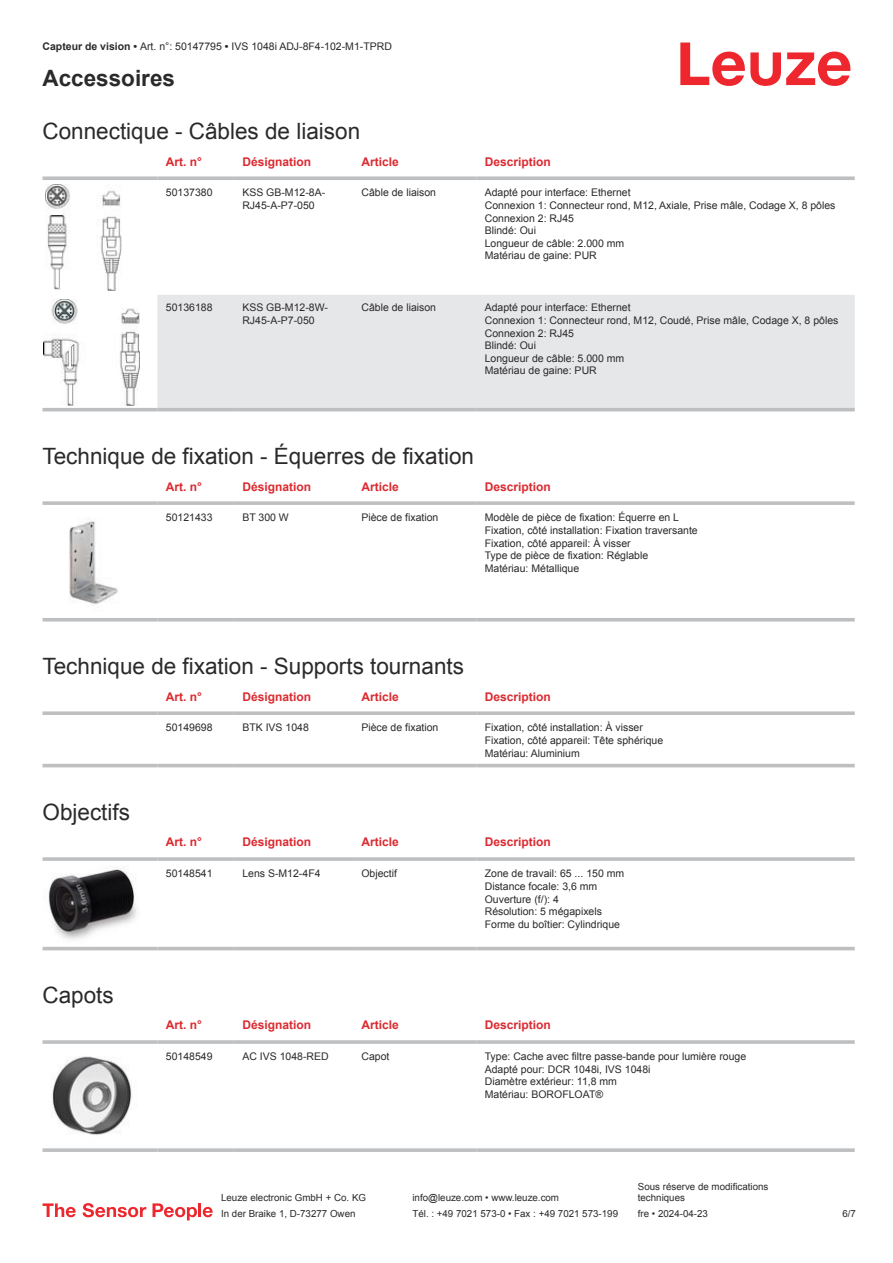
<style>
.page{position:relative;width:893px;height:1263px;background:#fff}
.page>*{position:absolute;margin:0;border:0;box-sizing:border-box;transform-origin:0 0}
.t1{font:22.5px "Arial";color:#2b292a}
.t2{font:700 22.5px "Arial";color:#2b292a}
.t3{font:700 12px "Arial";color:#db2a30}
.t4{font:10.5px/12.6px "Arial";color:#2b292a}
.t5{font:9.75px/11.7px "Arial";color:#2b292a}
.s1{font-weight:700}
</style>
<div class="page">
<svg style="left:680px;top:43px;width:170px;height:43px"></svg>
<svg style="left:43px;top:313px;width:812px;height:99px"></svg>
<div style="left:157px;top:295px;width:698px;height:113px;background:#e6e7e9"></div>
<svg style="left:43px;top:176px;width:114px;height:4px"></svg>
<svg style="left:157px;top:176px;width:77px;height:4px"></svg>
<svg style="left:234px;top:176px;width:119px;height:4px"></svg>
<svg style="left:353px;top:176px;width:123px;height:4px"></svg>
<svg style="left:476px;top:176px;width:379px;height:4px;background:#c4c6c8"></svg>
<hr style="left:43px;top:408px;width:114px;height:3px;background:#bdbfc1">
<hr style="left:157px;top:408px;width:77px;height:3px;background:#bdbfc1">
<hr style="left:234px;top:408px;width:119px;height:3px;background:#bdbfc1">
<hr style="left:353px;top:408px;width:123px;height:3px;background:#bdbfc1">
<hr style="left:476px;top:408px;width:379px;height:3px;background:#bdbfc1">
<img style="left:45px;top:184px;width:77px;height:107px">
<img style="left:44px;top:299px;width:95px;height:106px">
<svg style="left:43px;top:621px;width:812px;height:1px"></svg>
<svg style="left:43px;top:501px;width:114px;height:4px"></svg>
<svg style="left:157px;top:501px;width:77px;height:4px"></svg>
<svg style="left:234px;top:501px;width:119px;height:4px"></svg>
<svg style="left:353px;top:501px;width:123px;height:4px"></svg>
<svg style="left:476px;top:501px;width:379px;height:4px;background:#c3c5c7"></svg>
<hr style="left:43px;top:618px;width:114px;height:3px;background:#bdbfc1">
<hr style="left:157px;top:618px;width:77px;height:3px;background:#bdbfc1">
<hr style="left:234px;top:618px;width:119px;height:3px;background:#bdbfc1">
<hr style="left:353px;top:618px;width:123px;height:3px;background:#bdbfc1">
<hr style="left:476px;top:618px;width:379px;height:3px;background:#bdbfc1">
<img style="left:69px;top:518px;width:49px;height:87px">
<svg style="left:43px;top:763px;width:812px;height:5px;fill:#efeff0"></svg>
<svg style="left:43px;top:711px;width:114px;height:4px"></svg>
<svg style="left:157px;top:711px;width:77px;height:4px"></svg>
<svg style="left:234px;top:711px;width:119px;height:4px"></svg>
<svg style="left:353px;top:711px;width:123px;height:4px"></svg>
<svg style="left:476px;top:711px;width:379px;height:4px;background:#c3c5c7"></svg>
<hr style="left:43px;top:764px;width:114px;height:3px;background:#bdbfc1">
<hr style="left:157px;top:764px;width:77px;height:3px;background:#bdbfc1">
<hr style="left:234px;top:764px;width:119px;height:3px;background:#bdbfc1">
<hr style="left:353px;top:764px;width:123px;height:3px;background:#bdbfc1">
<hr style="left:476px;top:764px;width:379px;height:3px;background:#bdbfc1">
<svg style="left:43px;top:946px;width:812px;height:5px;fill:#eeefef"></svg>
<svg style="left:43px;top:857px;width:114px;height:4px"></svg>
<hr style="left:157px;top:857px;width:77px;height:4px;background:#c6c8c9">
<svg style="left:234px;top:857px;width:119px;height:4px"></svg>
<svg style="left:353px;top:857px;width:123px;height:4px"></svg>
<hr style="left:476px;top:857px;width:379px;height:4px;background:#c6c8c9">
<hr style="left:43px;top:947px;width:114px;height:3px;background:#bdbfc1">
<hr style="left:157px;top:947px;width:77px;height:3px;background:#bdbfc1">
<hr style="left:234px;top:947px;width:119px;height:3px;background:#bdbfc1">
<hr style="left:353px;top:947px;width:123px;height:3px;background:#bdbfc1">
<hr style="left:476px;top:947px;width:379px;height:3px;background:#bdbfc1">
<img style="left:48px;top:866px;width:89px;height:74px">
<hr style="left:43px;top:1040px;width:114px;height:4px;background:#bdbfc1">
<hr style="left:157px;top:1040px;width:77px;height:4px;background:#c7c9ca">
<hr style="left:234px;top:1040px;width:119px;height:4px;background:#bdbfc1">
<hr style="left:353px;top:1040px;width:123px;height:4px;background:#bdbfc1">
<hr style="left:476px;top:1040px;width:379px;height:4px;background:#c7c9ca">
<svg style="left:43px;top:1148px;width:114px;height:4px"></svg>
<svg style="left:157px;top:1148px;width:77px;height:4px"></svg>
<svg style="left:234px;top:1148px;width:119px;height:4px"></svg>
<svg style="left:353px;top:1148px;width:123px;height:4px"></svg>
<svg style="left:476px;top:1148px;width:379px;height:4px;background:#c3c5c7"></svg>
<img style="left:51px;top:1056px;width:81px;height:79px">
<svg style="left:43px;top:1203px;width:33px;height:14px"></svg>
<svg style="left:83px;top:1203px;width:63px;height:14px"></svg>
<svg style="left:153px;top:1203px;width:44px;height:17px"></svg>
<hr style="left:198px;top:1203px;width:3px;height:14px;background:#ed272d">
<svg style="left:203px;top:1207px;width:10px;height:10px"></svg>
<p class="t4" style="left:43px;top:41px;width:351px"><span class="s1">Capteur de vision •</span> Art. n°: 50147795 <span class="s1">•</span> IVS 1048i ADJ-8F4-102-M1-TPRD</p>
<h1 class="t2" style="left:43px;top:70px;width:134px">Accessoires</h1>
<h1 class="t1" style="left:43px;top:123px;width:319px">Connectique - Câbles de liaison</h1>
<p class="t3" style="left:166px;top:157px;width:38px">Art. n°</p>
<p class="t3" style="left:242px;top:157px;width:70px">Désignation</p>
<p class="t3" style="left:361px;top:157px;width:39px">Article</p>
<p class="t3" style="left:485px;top:157px;width:68px">Description</p>
<p class="t4" style="left:166px;top:187px;width:48px">50137380</p>
<p class="t4" style="left:242px;top:187px;width:84px">KSS GB-M12-8A-<br>RJ45-A-P7-050</p>
<p class="t4" style="left:361px;top:187px;width:76px">Câble de liaison</p>
<p class="t4" style="left:485px;top:187px;width:352px">Adapté pour interface: Ethernet<br>Connexion 1: Connecteur rond, M12, Axiale, Prise mâle, Codage X, 8 pôles<br>Connexion 2: RJ45<br>Blindé: Oui<br>Longueur de câble: 2.000 mm<br>Matériau de gaine: PUR</p>
<p class="t4" style="left:166px;top:302px;width:48px">50136188</p>
<p class="t4" style="left:242px;top:302px;width:87px">KSS GB-M12-8W-<br>RJ45-A-P7-050</p>
<p class="t4" style="left:361px;top:302px;width:76px">Câble de liaison</p>
<p class="t4" style="left:485px;top:302px;width:355px">Adapté pour interface: Ethernet<br>Connexion 1: Connecteur rond, M12, Coudé, Prise mâle, Codage X, 8 pôles<br>Connexion 2: RJ45<br>Blindé: Oui<br>Longueur de câble: 5.000 mm<br>Matériau de gaine: PUR</p>
<h1 class="t1" style="left:43px;top:448px;width:433px">Technique de fixation - Équerres de fixation</h1>
<p class="t3" style="left:166px;top:482px;width:38px">Art. n°</p>
<p class="t3" style="left:242px;top:482px;width:70px">Désignation</p>
<p class="t3" style="left:361px;top:482px;width:39px">Article</p>
<p class="t3" style="left:485px;top:482px;width:68px">Description</p>
<p class="t4" style="left:166px;top:512px;width:48px">50121433</p>
<p class="t4" style="left:242px;top:512px;width:48px">BT 300 W</p>
<p class="t4" style="left:361px;top:512px;width:79px">Pièce de fixation</p>
<p class="t4" style="left:485px;top:512px;width:215px">Modèle de pièce de fixation: Équerre en L Fixation, côté installation: Fixation traversante Fixation, côté appareil: À visser<br>Type de pièce de fixation: Réglable<br>Matériau: Métallique</p>
<h1 class="t1" style="left:43px;top:658px;width:423px">Technique de fixation - Supports tournants</h1>
<p class="t3" style="left:166px;top:692px;width:38px">Art. n°</p>
<p class="t3" style="left:242px;top:692px;width:70px">Désignation</p>
<p class="t3" style="left:361px;top:692px;width:39px">Article</p>
<p class="t3" style="left:485px;top:692px;width:68px">Description</p>
<p class="t4" style="left:166px;top:722px;width:48px">50149698</p>
<p class="t4" style="left:242px;top:722px;width:68px">BTK IVS 1048</p>
<p class="t4" style="left:361px;top:722px;width:79px">Pièce de fixation</p>
<p class="t4" style="left:485px;top:722px;width:180px">Fixation, côté installation: À visser<br>Fixation, côté appareil: Tête sphérique<br>Matériau: Aluminium</p>
<h1 class="t1" style="left:43px;top:804px;width:89px">Objectifs</h1>
<h1 class="t1" style="left:43px;top:987px;width:73px">Capots</h1>
<p class="t3" style="left:166px;top:838px;width:38px">Art. n°</p>
<p class="t3" style="left:242px;top:838px;width:70px">Désignation</p>
<p class="t3" style="left:361px;top:838px;width:39px">Article</p>
<p class="t3" style="left:485px;top:838px;width:68px">Description</p>
<p class="t4" style="left:166px;top:868px;width:48px">50148541</p>
<p class="t4" style="left:242px;top:868px;width:80px">Lens S-M12-4F4</p>
<p class="t4" style="left:361px;top:868px;width:37px">Objectif</p>
<p class="t4" style="left:485px;top:868px;width:141px">Zone de travail: 65 ... 150 mm<br>Distance focale: 3,6 mm<br>Ouverture (f/): 4<br>Résolution: 5 mégapixels<br>Forme du boîtier: Cylindrique</p>
<p class="t3" style="left:166px;top:1021px;width:38px">Art. n°</p>
<p class="t3" style="left:242px;top:1021px;width:70px">Désignation</p>
<p class="t3" style="left:361px;top:1021px;width:39px">Article</p>
<p class="t3" style="left:485px;top:1021px;width:68px">Description</p>
<p class="t4" style="left:166px;top:1051px;width:48px">50148549</p>
<p class="t4" style="left:242px;top:1051px;width:88px">AC IVS 1048-RED</p>
<p class="t4" style="left:361px;top:1051px;width:30px">Capot</p>
<p class="t4" style="left:485px;top:1051px;width:263px">Type: Cache avec filtre passe-bande pour lumière rouge Adapté pour: DCR 1048i, IVS 1048i<br>Diamètre extérieur: 11,8 mm<br>Matériau: BOROFLOAT®</p>
<p class="t5" style="left:221px;top:1193px;width:146px">Leuze electronic GmbH + Co. KG</p>
<p class="t5" style="left:412px;top:1193px;width:148px">info@leuze.com • www.leuze.com</p>
<p class="t5" style="left:638px;top:1181px;width:132px">Sous réserve de modifications techniques</p>
<p class="t5" style="left:221px;top:1209px;width:136px">In der Braike 1, D-73277 Owen</p>
<p class="t5" style="left:412px;top:1209px;width:207px">Tél. : +49 7021 573-0 • Fax : +49 7021 573-199</p>
<p class="t5" style="left:638px;top:1209px;width:72px">fre • 2024-04-23</p>
<p class="t5" style="left:842px;top:1209px;width:15px">6 /7</p>
</div>
